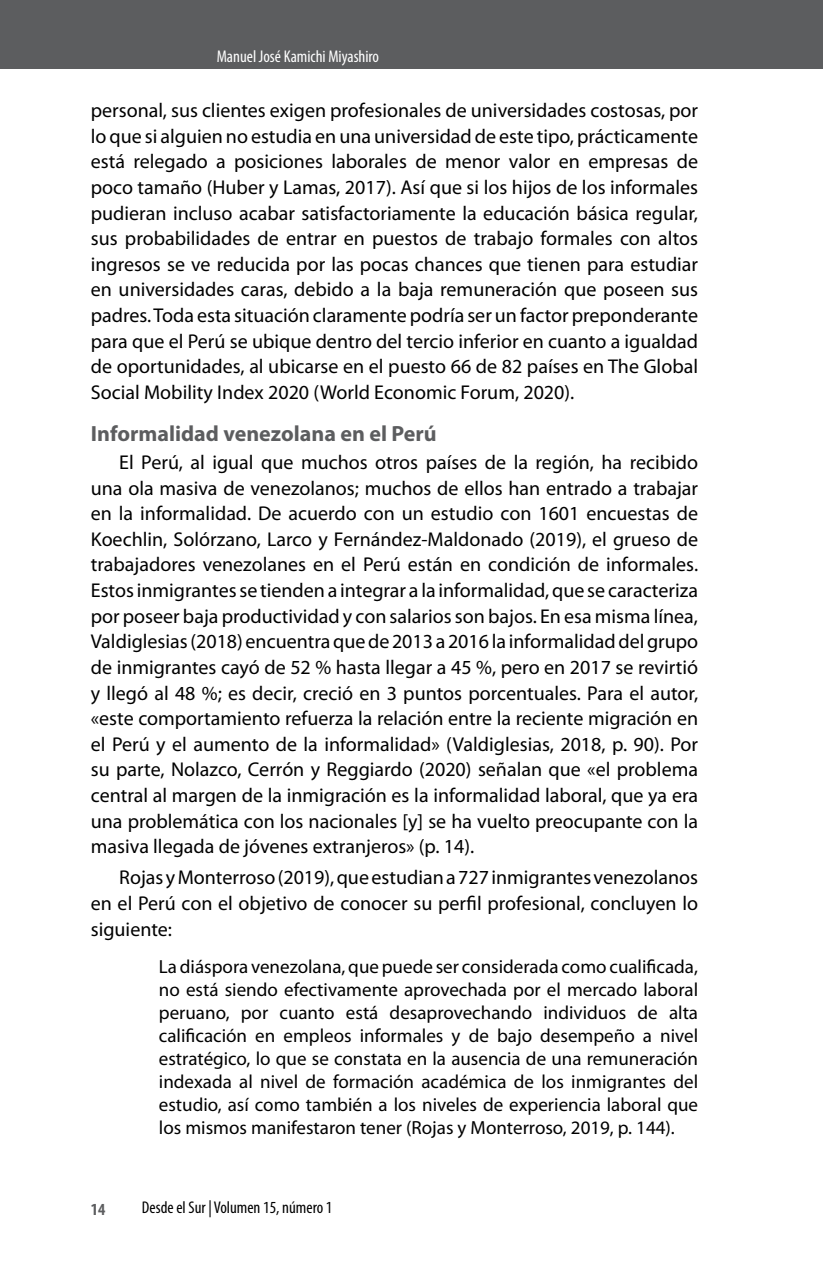
<style>
.page{position:relative;width:823px;height:1265px;background:#fff}
.page>*{position:absolute;margin:0;border:0;box-sizing:border-box;transform-origin:0 0}
.t1{font:700 22px "Myriad Pro";color:#5c5d5f}
.t2{font:20px/25.6px "Myriad Pro";color:#000;text-align:justify}
.t3{font:19px/23px "Myriad Pro";color:#000;text-align:justify}
.t4{font:condensed 17px "Myriad Pro";color:#000}
.t5{font:condensed 17px "Myriad Pro";color:#fff}
.t6{font:700 condensed 17px "Myriad Pro";color:#5c5d5f}
</style>
<div class="page">
<div style="left:0;top:0;width:822px;height:68px;background:#5c5d5f"></div>
<p class="t5" style="left:217px;top:46px;width:164px">Manuel José Kamichi Miyashiro</p>
<p class="t2" style="left:91px;top:97px;width:608px">personal, sus clientes exigen profesionales de universidades costosas, por lo que si alguien no estudia en una universidad de este tipo, prácticamente está relegado a posiciones laborales de menor valor en empresas de poco tamaño (Huber y Lamas, 2017). Así que si los hijos de los informales pudieran incluso acabar satisfactoriamente la educación básica regular, sus probabilidades de entrar en puestos de trabajo formales con altos ingresos se ve reducida por las pocas chances que tienen para estudiar en universidades caras, debido a la baja remuneración que poseen sus padres. Toda esta situación claramente podría ser un factor preponderante para que el Perú se ubique dentro del tercio inferior en cuanto a igualdad de oportunidades, al ubicarse en el puesto 66 de 82 países en The Global Social Mobility Index 2020 (World Economic Forum, 2020).</p>
<p class="t1" style="left:91px;top:418px;width:347px">Informalidad venezolana en el Perú</p>
<p class="t2" style="left:91px;top:449px;width:608px;text-indent:28px">El Perú, al igual que muchos otros países de la región, ha recibido una ola masiva de venezolanos; muchos de ellos han entrado a trabajar en la informalidad. De acuerdo con un estudio con 1601 encuestas de Koechlin, Solórzano, Larco y Fernández-Maldonado (2019), el grueso de trabajadores venezolanes en el Perú están en condición de informales.<br>Estos inmigrantes se tienden a integrar a la informalidad, que se caracteriza por poseer baja productividad y con salarios son bajos. En esa misma línea, Valdiglesias (2018) encuentra que de 2013 a 2016 la informalidad del grupo de inmigrantes cayó de 52 % hasta llegar a 45 %, pero en 2017 se revirtió y llegó al 48 %; es decir, creció en 3 puntos porcentuales. Para el autor, «este comportamiento refuerza la relación entre la reciente migración en el Perú y el aumento de la informalidad» (Valdiglesias, 2018, p. 90). Por su parte, Nolazco, Cerrón y Reggiardo (2020) señalan que «el problema central al margen de la inmigración es la informalidad laboral, que ya era una problemática con los nacionales [y] se ha vuelto preocupante con la masiva llegada de jóvenes extranjeros» (p. 14).</p>
<p class="t2" style="left:91px;top:864px;width:608px;text-indent:28px">Rojas y Monterroso (2019), que estudian a 727 inmigrantes venezolanos en el Perú con el objetivo de conocer su perfil profesional, concluyen lo siguiente:</p>
<p class="t3" style="left:159px;top:954px;width:540px">La diáspora venezolana, que puede ser considerada como cualificada, no está siendo efectivamente aprovechada por el mercado laboral peruano, por cuanto está desaprovechando individuos de alta calificación en empleos informales y de bajo desempeño a nivel estratégico, lo que se constata en la ausencia de una remuneración indexada al nivel de formación académica de los inmigrantes del estudio, así como también a los niveles de experiencia laboral que los mismos manifestaron tener (Rojas y Monterroso, 2019, p. 144).</p>
<p class="t6" style="left:91px;top:1198px;width:16px">14</p>
<p class="t4" style="left:142px;top:1196px;width:192px">Desde el Sur | Volumen 15, número 1</p>
</div>
